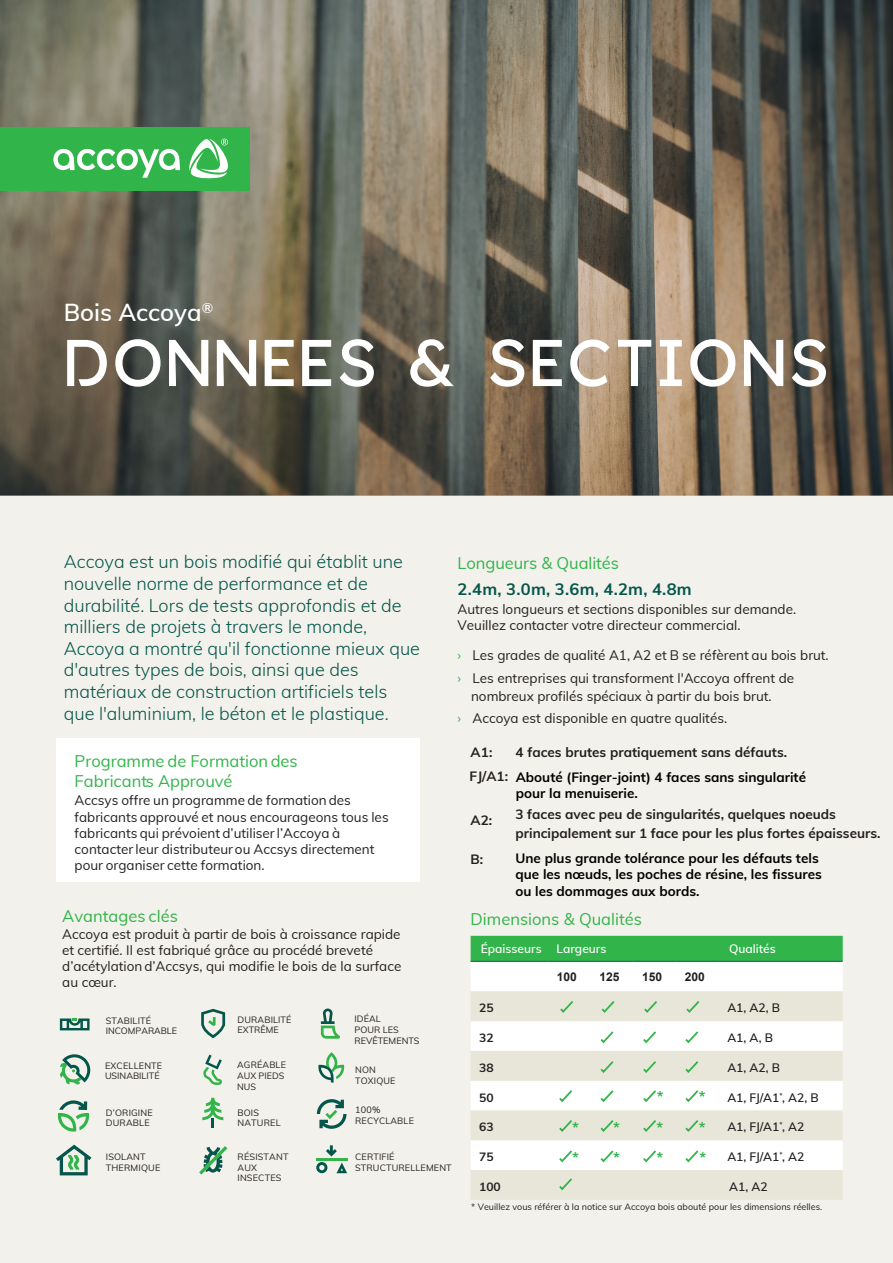
<style>
.page{position:relative;width:893px;height:1263px;background:#fff}
.page>*{position:absolute;margin:0;border:0;box-sizing:border-box;transform-origin:0 0}
.t1{font:66px "Accoya Display";letter-spacing:.025em;color:#fff}
.t2{font:600 24px "Muli";color:#fff}
.t3{font:300 18px/21.6px "Muli";color:#04564a}
.t4{font:16.5px/19.8px "Muli";color:#31b44a}
.t5{font:700 16.5px/26.5px "Muli";letter-spacing:.02em;color:#04564a}
.t6{font:700 15px "Muli";color:#31b44a}
.t7{font:13.5px/16.2px "Muli";color:#231f20}
.t8{font:700 13.5px/16.2px "Muli";color:#000}
.t9{font:700 13.5px/19px "Muli";color:#231f20}
.t10{font:700 13.5px "Muli";color:#231f20}
.Body_copy{font:600 12px "Muli";color:#231f20}
.Body_copy-2{font:600 12px "Muli";color:#fff}
.Body_copy-3{font:700 12px "Muli";color:#231f20}
.Body_copy-4{font:700 12px "Arial";color:#231f20}
.t11{font:9px/10.8px "Muli";letter-spacing:.015em;color:#231f20}
.s1{font-weight:400;color:#31b44a}
.s2{color:#31b44a}
.s3{font-style:inherit}
</style>
<div class="page">
<img style="left:0;top:0;width:893px;height:495px">
<div style="left:0;top:495px;width:893px;height:768px;background:#f3f1eb"></div>
<div style="left:0;top:128px;width:249px;height:63px;background:#31b44a"></div>
<svg style="left:53px;top:149px;width:127px;height:29px"></svg>
<svg style="left:189px;top:139px;width:39px;height:39px"></svg>
<div style="left:471px;top:936px;width:372px;height:25px;background:#31b44a"></div>
<div style="left:471px;top:962px;width:372px;height:29px;background:#fff"></div>
<svg style="left:471px;top:992px;width:372px;height:208px;background:#f1efe9"></svg>
<hr style="left:471px;top:961px;width:77px;height:1px;background:#04564a">
<hr style="left:548px;top:961px;width:43px;height:1px;background:#04564a">
<hr style="left:591px;top:961px;width:43px;height:1px;background:#04564a">
<hr style="left:634px;top:961px;width:42px;height:1px;background:#04564a">
<hr style="left:676px;top:961px;width:43px;height:1px;background:#04564a">
<hr style="left:719px;top:961px;width:124px;height:1px;background:#04564a">
<svg style="left:558px;top:999px;width:17px;height:15px"></svg>
<svg style="left:557px;top:1088px;width:17px;height:15px"></svg>
<svg style="left:557px;top:1176px;width:17px;height:16px"></svg>
<svg style="left:557px;top:1118px;width:17px;height:15px"></svg>
<svg style="left:557px;top:1148px;width:17px;height:16px"></svg>
<svg style="left:600px;top:999px;width:16px;height:15px"></svg>
<svg style="left:599px;top:1029px;width:16px;height:16px"></svg>
<svg style="left:599px;top:1059px;width:16px;height:15px"></svg>
<svg style="left:599px;top:1088px;width:16px;height:15px"></svg>
<svg style="left:599px;top:1118px;width:16px;height:15px"></svg>
<svg style="left:599px;top:1148px;width:16px;height:16px"></svg>
<svg style="left:642px;top:999px;width:17px;height:15px"></svg>
<svg style="left:641px;top:1029px;width:17px;height:16px"></svg>
<svg style="left:641px;top:1059px;width:17px;height:15px"></svg>
<svg style="left:641px;top:1088px;width:17px;height:15px"></svg>
<svg style="left:641px;top:1118px;width:17px;height:15px"></svg>
<svg style="left:641px;top:1148px;width:17px;height:16px"></svg>
<svg style="left:684px;top:999px;width:17px;height:15px"></svg>
<svg style="left:683px;top:1029px;width:17px;height:16px"></svg>
<svg style="left:683px;top:1059px;width:17px;height:15px"></svg>
<svg style="left:683px;top:1088px;width:17px;height:15px"></svg>
<svg style="left:683px;top:1118px;width:17px;height:15px"></svg>
<svg style="left:683px;top:1148px;width:17px;height:16px"></svg>
<svg style="left:60px;top:1018px;width:30px;height:12px"></svg>
<svg style="left:60px;top:1054px;width:30px;height:30px"></svg>
<svg style="left:57px;top:1100px;width:33px;height:31px"></svg>
<svg style="left:201px;top:1009px;width:24px;height:29px"></svg>
<svg style="left:203px;top:1055px;width:19px;height:30px"></svg>
<svg style="left:202px;top:1098px;width:21px;height:30px"></svg>
<svg style="left:199px;top:1146px;width:28px;height:28px"></svg>
<svg style="left:321px;top:1008px;width:19px;height:31px"></svg>
<svg style="left:318px;top:1052px;width:27px;height:31px"></svg>
<svg style="left:317px;top:1099px;width:30px;height:30px"></svg>
<hr style="left:316px;top:1158px;width:32px;height:3px;background:#36b44c">
<svg style="left:316px;top:1162px;width:11px;height:11px"></svg>
<svg style="left:336px;top:1162px;width:11px;height:11px"></svg>
<svg style="left:326px;top:1145px;width:11px;height:11px"></svg>
<svg style="left:56px;top:1144px;width:35px;height:31px"></svg>
<div style="left:56px;top:738px;width:364px;height:144px;background:#fff"></div>
<p class="t2" style="left:64px;top:295px;width:151px">Bois Accoya<sup>®</sup></p>
<p class="t1" style="left:64px;top:324px;width:767px">DONNEES &amp; SECTIONS</p>
<p class="t3" style="left:64px;top:550px;width:358px">Accoya est un bois modifié qui établit une nouvelle norme de performance et de durabilité. Lors de tests approfondis et de milliers de projets à travers le monde, Accoya a montré qu'il fonctionne mieux que d'autres types de bois, ainsi que des matériaux de construction artificiels tels que l'aluminium, le béton et le plastique.</p>
<p class="t4" style="left:75px;top:750px;width:225px">Programme de Formation des<br>Fabricants Approuvé</p>
<p class="t7" style="left:75px;top:792px;width:316px">Accsys offre un programme de formation des fabricants approuvé et nous encourageons tous les fabricants qui prévoient d’utiliser l’Accoya à contacter leur distributeur ou Accsys directement pour organiser cette formation.</p>
<p class="t5" style="left:458px;top:549px;width:236px"><span class="s1">Longueurs &amp; Qualités<br></span>2.4m, 3.0m, 3.6m, 4.2m, 4.8m</p>
<p class="t7" style="left:458px;top:600px;width:340px">Autres longueurs et sections disponibles sur demande.<br>Veuillez contacter votre directeur commercial.</p>
<p class="t7" style="left:458px;top:644px;width:373px;line-height:22.2px"><span class="s2">›</span> Les grades de qualité A1, A2 et B se réfèrent au bois brut. <span class="s2">›</span> Les entreprises qui transforment l'Accoya offrent de</p>
<p class="t7" style="left:458px;top:684px;width:316px;line-height:22.2px;text-indent:14px">nombreux profilés spéciaux à partir du bois brut. <span class="s2">›</span> Accoya est disponible en quatre qualités.</p>
<p class="t10" style="left:471px;top:742px;width:24px">A1:</p>
<p class="t9" style="left:516px;top:741px;width:273px">4 faces brutes pratiquement sans défauts.</p>
<p class="t10" style="left:470px;top:766px;width:40px">FJ/A1:</p>
<p class="t10" style="left:471px;top:810px;width:23px">A2:</p>
<p class="t10" style="left:471px;top:849px;width:14px">B:</p>
<p class="t8" style="left:516px;top:768px;width:292px">Abouté (Finger-joint) 4 faces sans singularité pour la menuiserie.</p>
<p class="t9" style="left:515px;top:804px;width:367px">3 faces avec peu de singularités, quelques noeuds principalement sur 1 face pour les plus fortes épaisseurs.</p>
<p class="t8" style="left:515px;top:850px;width:308px">Une plus grande tolérance pour les défauts tels que les nœuds, les poches de résine, les fissures ou les dommages aux bords.</p>
<p class="t4" style="left:62px;top:905px;width:117px">Avantages clés</p>
<p class="t7" style="left:62px;top:925px;width:341px">Accoya est produit à partir de bois à croissance rapide et certifié. Il est fabriqué grâce au procédé breveté d’acétylationd’Accsys, qui modifie le bois de la surface au cœur.</p>
<p class="t11" style="left:106px;top:1014px;width:73px">STABILITÉ<br>INCOMPARABLE</p>
<p class="t11" style="left:105px;top:1059px;width:59px">EXCELLENTE<br>USINABILITÉ</p>
<p class="t11" style="left:106px;top:1106px;width:48px">D’ORIGINE<br>DURABLE</p>
<p class="t11" style="left:355px;top:1013px;width:67px">IDÉAL<br>POUR LES<br>REVÊTEMENTS</p>
<p class="t11" style="left:355px;top:1064px;width:42px">NON<br>TOXIQUE</p>
<p class="t11" style="left:355px;top:1104px;width:60px">100%<br>RECYCLABLE</p>
<p class="t11" style="left:238px;top:1013px;width:55px">DURABILITÉ<br>EXTRÊME</p>
<p class="t11" style="left:237px;top:1059px;width:50px">AGRÉABLE<br>AUX PIEDS<br>NUS</p>
<p class="t11" style="left:237px;top:1106px;width:45px">BOIS<br>NATUREL</p>
<p class="t11" style="left:238px;top:1151px;width:52px">RÉSISTANT<br>AUX<br>INSECTES</p>
<p class="t11" style="left:355px;top:1151px;width:98px">CERTIFIÉ<br>STRUCTURELLEMENT</p>
<p class="t11" style="left:106px;top:1151px;width:56px">ISOLANT<br>THERMIQUE</p>
<p class="t4" style="left:471px;top:908px;width:173px">Dimensions &amp; Qualités</p>
<p class="Body_copy-2" style="left:481px;top:940px;width:127px">Épaisseurs Largeurs</p>
<p class="Body_copy-2" style="left:729px;top:940px;width:48px">Qualités</p>
<p class="Body_copy-4" style="left:557px;top:968px;width:22px">100</p>
<p class="Body_copy-4" style="left:599px;top:968px;width:22px">125</p>
<p class="Body_copy-4" style="left:642px;top:968px;width:22px">150</p>
<p class="Body_copy-4" style="left:685px;top:968px;width:22px">200</p>
<p class="Body_copy-3" style="left:479px;top:999px;width:16px">25</p>
<p class="Body_copy" style="left:727px;top:999px;width:54px">A1, A2, B</p>
<p class="Body_copy-3" style="left:479px;top:1029px;width:16px">32</p>
<p class="Body_copy" style="left:727px;top:1029px;width:47px">A1, A, B</p>
<p class="Body_copy-3" style="left:479px;top:1059px;width:16px">38</p>
<p class="Body_copy" style="left:727px;top:1059px;width:54px">A1, A2, B</p>
<p class="Body_copy-3" style="left:479px;top:1088px;width:16px">50</p>
<p class="Body_copy" style="left:727px;top:1088px;width:93px">A1, FJ/A1<sup>*</sup>, A2, B</p>
<p class="Body_copy-3" style="left:479px;top:1118px;width:16px">63</p>
<p class="Body_copy" style="left:727px;top:1118px;width:79px">A1, FJ/A1<sup>*</sup>, A2</p>
<p class="Body_copy-3" style="left:479px;top:1148px;width:16px">75</p>
<p class="Body_copy" style="left:727px;top:1148px;width:79px">A1, FJ/A1<sup>*</sup>, A2</p>
<p class="Body_copy-3" style="left:479px;top:1178px;width:23px">100</p>
<p class="Body_copy" style="left:729px;top:1178px;width:40px">A1, A2</p>
<p class="t6" style="left:657px;top:1086px;width:8px">*</p>
<p class="t6" style="left:699px;top:1086px;width:8px">*</p>
<p class="t6" style="left:699px;top:1116px;width:8px">*</p>
<p class="t6" style="left:699px;top:1146px;width:8px">*</p>
<p class="t6" style="left:572px;top:1116px;width:8px">*</p>
<p class="t6" style="left:572px;top:1146px;width:8px">*</p>
<p class="t6" style="left:613px;top:1116px;width:8px">*</p>
<p class="t6" style="left:613px;top:1146px;width:8px">*</p>
<p class="t6" style="left:656px;top:1116px;width:8px">*</p>
<p class="t6" style="left:656px;top:1146px;width:8px">*</p>
<p class="t11" style="left:471px;top:1201px;width:352px"><span class="s3">*</span> Veuillez vous référer à la notice sur Accoya bois abouté pour les dimensions réelles.</p>
</div>
